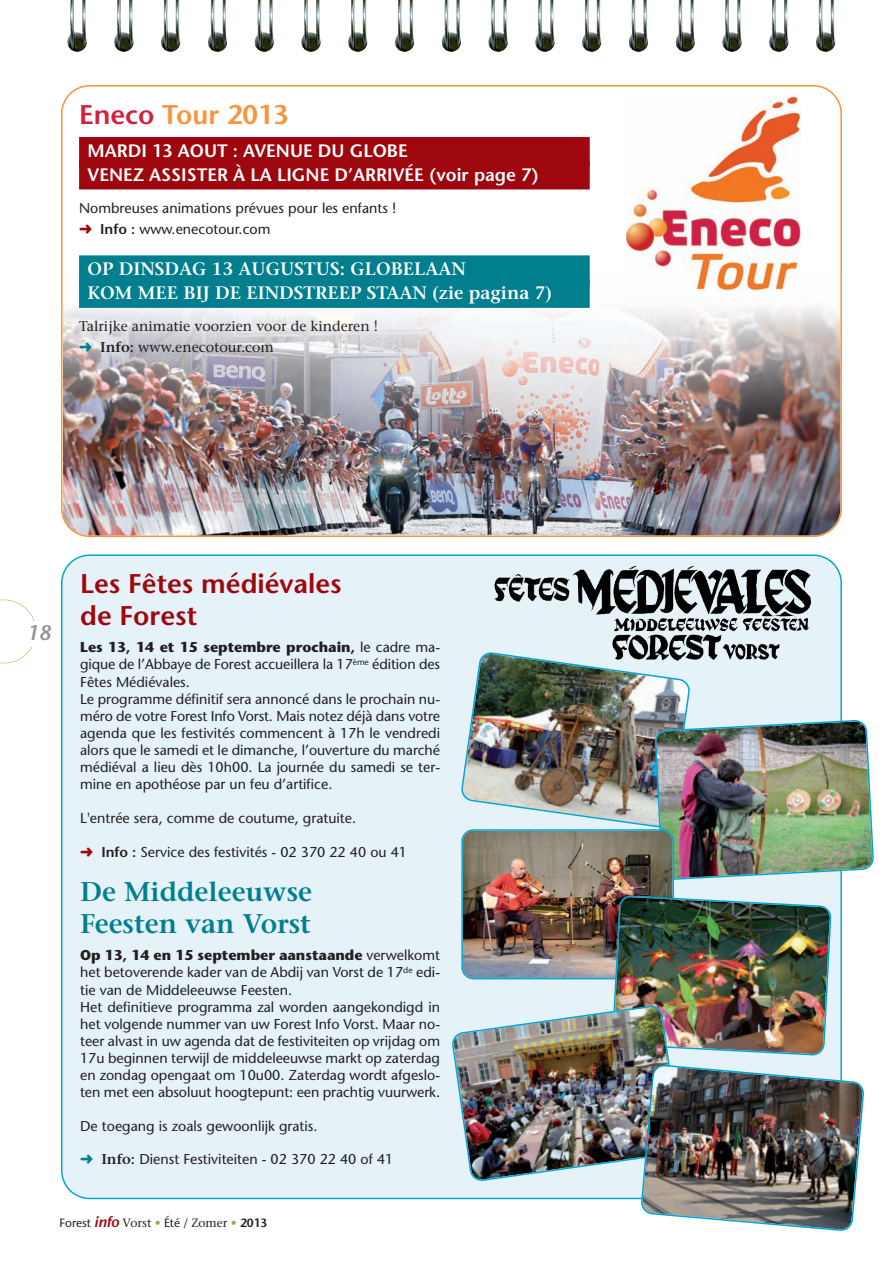
<style>
.page{position:relative;width:893px;height:1263px;background:#fff}
.page>*{position:absolute;margin:0;border:0;box-sizing:border-box;transform-origin:0 0}
.t1{font:600 27px/32.4px "Stone Serif Std";color:#017f8e}
.t2{font:600 27px/32.4px "Stone Sans Std";color:#9d070d}
.t3{font:600 27px "Stone Sans Std";color:#f7943c}
.t4{font:italic 600 21px "Stone Sans Std";color:#939598}
.t5{font:600 18px/24px "Stone Serif Std";color:#fff}
.t6{font:600 18px/24px "Stone Sans Std";color:#fff}
.t7{font:500 14.25px/17.1px "Stone Sans Std";color:#231f20}
.t8{font:500 14.25px/20.7px "Stone Serif Std";color:#231f20}
.t9{font:500 12px "Stone Sans Std";letter-spacing:-.005em;color:#231f20}
.s1{color:#d1213e}
.s2{color:#9d070d}
.s3{font-weight:600}
.s4{color:#017f8e}
.s5{font-weight:700}
.s6{font-family:"Stone Serif Std";font-weight:600}
.s7{font-weight:600;font-style:italic;font-size:15px;color:#9d070d}
.s8{font-family:"Stone Serif Std"}
.s9{font-family:"Stone Serif Std";color:#87b63f}
</style>
<div class="page">
<div style="left:61px;top:554px;width:781px;height:645px;background:#e5f2f8"></div>
<img style="left:61px;top:85px;width:781px;height:452px">
<svg style="left:0;top:600px;width:35px;height:63px"></svg>
<div style="left:27px;top:621px;width:33px;height:25px;background:#fff"></div>
<img style="left:67px;top:0;width:20px;height:50px">
<img style="left:114px;top:0;width:20px;height:50px">
<img style="left:161px;top:0;width:19px;height:50px">
<img style="left:208px;top:0;width:19px;height:50px">
<img style="left:254px;top:0;width:20px;height:50px">
<img style="left:301px;top:0;width:20px;height:50px">
<img style="left:348px;top:0;width:19px;height:50px">
<img style="left:395px;top:0;width:19px;height:50px">
<img style="left:442px;top:0;width:19px;height:50px">
<img style="left:488px;top:0;width:20px;height:50px">
<img style="left:535px;top:0;width:20px;height:50px">
<img style="left:582px;top:0;width:19px;height:50px">
<img style="left:629px;top:0;width:19px;height:50px">
<img style="left:675px;top:0;width:20px;height:50px">
<img style="left:722px;top:0;width:20px;height:50px">
<img style="left:769px;top:0;width:19px;height:50px">
<img style="left:816px;top:0;width:19px;height:50px">
<div style="left:79px;top:137px;width:511px;height:28px;background:#9d070d"></div>
<div style="left:79px;top:161px;width:511px;height:28px;background:#9d070d"></div>
<div style="left:79px;top:255px;width:511px;height:29px;background:#017f8e"></div>
<div style="left:79px;top:279px;width:511px;height:29px;background:#017f8e"></div>
<img style="left:626px;top:96px;width:176px;height:194px">
<img style="left:451px;top:652px;width:423px;height:579px">
<h1 class="t3" style="left:79px;top:105px;width:212px"><span class="s1">Eneco</span> Tour 2013</h1>
<p class="t6" style="left:88px;top:141px;width:453px">MARDI 13 AOUT : AVENUE DU GLOBE<br>VENEZ ASSISTER À LA LIGNE D’ARRIVÉE (voir page 7)</p>
<p class="t7" style="left:79px;top:198px;width:319px;line-height:21.8px">Nombreuses animations prévues pour les enfants ! <span class="s2">➜</span> <span class="s3">Info :</span> www.enecotour.com</p>
<p class="t5" style="left:88px;top:259px;width:466px">OP DINSDAG 13 AUGUSTUS: GLOBELAAN<br>KOM MEE BIJ DE EINDSTREEP STAAN (zie pagina 7)</p>
<p class="t8" style="left:79px;top:317px;width:300px">Talrijke animatie voorzien voor de kinderen ! <span class="s4">➜</span> <span class="s3">Info:</span> www.enecotour.com</p>
<h2 class="t4" style="left:27px;top:625px;width:26px">18</h2>
<h1 class="t2" style="left:80px;top:570px;width:263px">Les Fêtes médiévales de Forest</h1>
<p class="t7" style="left:80px;top:640px;width:361px"><span class="s5">Les 13, 14 et 15 septembre prochain,</span> le cadre ma&shy;gique de l’Abbaye de Forest accueillera la 17<sup>ème</sup> édition des Fêtes Médiévales.<br>Le programme définitif sera annoncé dans le prochain nu&shy;méro de votre Forest Info Vorst. Mais notez déjà dans votre agenda que les festivités commencent à 17h le vendredi alors que le samedi et le dimanche, l’ouverture du marché médiéval a lieu dès 10h00. La journée du samedi se ter&shy;mine en apothéose par un feu d’artifice.</p>
<p class="t7" style="left:80px;top:811px;width:277px">L'entrée sera, comme de coutume, gratuite.</p>
<p class="t7" style="left:80px;top:845px;width:328px"><span class="s2">➜</span> <span class="s3">Info :</span> Service des festivités - 02 370 22 40 ou 41</p>
<h1 class="t1" style="left:80px;top:878px;width:233px">De Middeleeuwse<br>Feesten van Vorst</h1>
<p class="t7" style="left:80px;top:948px;width:361px"><span class="s5">Op 13, 14 en 15 september aanstaande</span> verwelkomt het betoverende kader van de Abdij van Vorst de 17<sup>de</sup> edi&shy;tie van de Middeleeuwse Feesten.<br>Het definitieve programma zal worden aangekondigd in het volgende nummer van uw Forest Info Vorst. Maar no&shy;teer alvast in uw agenda dat de festiviteiten op vrijdag om 17u beginnen terwijl de middeleeuwse markt op zaterdag en zondag opengaat om 10u00. Zaterdag wordt afgeslo&shy;ten met een absoluut hoogtepunt: een prachtig vuurwerk.</p>
<p class="t7" style="left:80px;top:1119px;width:239px">De toegang is zoals gewoonlijk gratis.</p>
<p class="t7" style="left:80px;top:1152px;width:315px"><span class="s4">➜</span> <span class="s6">Info:</span> Dienst Festiviteiten - 02 370 22 40 of 41</p>
<p class="t9" style="left:60px;top:1218px;width:209px">Forest <span class="s7">info</span> <span class="s8">Vorst</span> <span class="s9">•</span> Été / <span class="s8">Zomer</span> <span class="s9">•</span> <span class="s3">2013</span></p>
</div>
